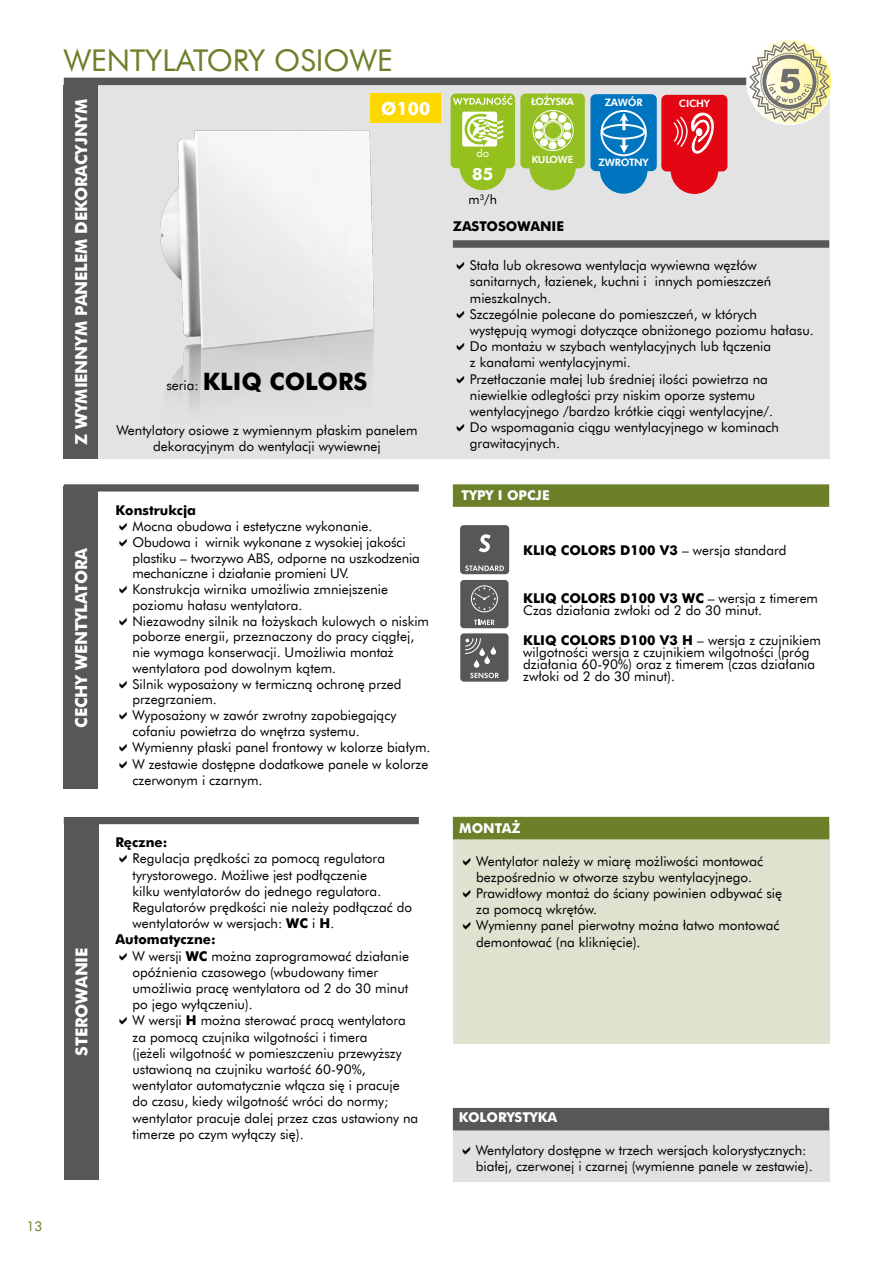
<style>
.page{position:relative;width:893px;height:1263px;background:#fff}
.page>*{position:absolute;margin:0;border:0;box-sizing:border-box;transform-origin:0 0}
.t1{font:30px "Futura EU";color:#6c802a}
.t2{font:700 24px "Futura EU";color:#000}
.t3{font:700 18px "Futura EU";color:#fff}
.t4{font:700 16.8px "Futura EU";color:#fff}
.t5{font:700 16.5px "Futura EU";letter-spacing:-.01em;color:#fff}
.t6{font:13.5px/16.2px "Futura EU";color:#000}
.t7{font:700 13.5px "Futura EU";color:#000}
.t8{font:700 13.5px "Futura EU";color:#fff}
.t9{font:13.5px "Futura EU";color:#6c802a}
.t10{font:13.2px "Futura EU";color:#000}
.t11{font:11.25px "Futura EU";color:#fff}
.t12{font:800 10.2px "Futura PL";letter-spacing:-.025em;color:#fff}
.t13{font:800 9.9px "Futura PL";letter-spacing:-.025em;color:#fff}
.s1{font-weight:400;font-size:13.5px}
.s2{font-weight:700}
.s3{font-weight:400}
</style>
<div class="page">
<div style="left:453px;top:824px;width:376px;height:220px;background:#e1e1d0"></div>
<div style="left:98px;top:85px;width:731px;height:374px;background:#e3e3e3"></div>
<div style="left:64px;top:85px;width:34px;height:374px;background:#575756"></div>
<div style="left:64px;top:487px;width:34px;height:302px;background:#575756"></div>
<div style="left:64px;top:823px;width:35px;height:357px;background:#575756"></div>
<div style="left:64px;top:78px;width:765px;height:7px;background:#575756"></div>
<div style="left:64px;top:484px;width:355px;height:7px;background:#575756"></div>
<div style="left:64px;top:817px;width:355px;height:7px;background:#575756"></div>
<div style="left:453px;top:817px;width:376px;height:22px;background:#6c802a"></div>
<div style="left:453px;top:240px;width:376px;height:8px;background:#575756"></div>
<div style="left:453px;top:484px;width:376px;height:23px;background:#6c802a"></div>
<div style="left:453px;top:1122px;width:376px;height:60px;background:#e1e1e1"></div>
<div style="left:453px;top:1108px;width:376px;height:22px;background:#575756"></div>
<div style="left:460px;top:525px;width:49px;height:49px;background:#575756;border-radius:4px"></div>
<svg style="left:465px;top:565px;width:39px;height:6px"></svg>
<svg style="left:479px;top:534px;width:12px;height:18px"></svg>
<div style="left:460px;top:580px;width:48px;height:48px;background:#575756;border-radius:4px"></div>
<svg style="left:471px;top:585px;width:27px;height:27px"></svg>
<svg style="left:474px;top:620px;width:21px;height:5px"></svg>
<div style="left:460px;top:633px;width:49px;height:49px;background:#575756;border-radius:4px"></div>
<svg style="left:470px;top:673px;width:29px;height:5px"></svg>
<svg style="left:465px;top:638px;width:16px;height:16px"></svg>
<svg style="left:479px;top:647px;width:6px;height:9px"></svg>
<svg style="left:484px;top:655px;width:6px;height:9px"></svg>
<svg style="left:474px;top:659px;width:5px;height:9px"></svg>
<svg style="left:491px;top:646px;width:5px;height:9px"></svg>
<div style="left:370px;top:94px;width:71px;height:29px;background:#fdd800"></div>
<div style="left:460px;top:144px;width:46px;height:46px;background:#95c11f;border-radius:50%"></div>
<div style="left:451px;top:94px;width:64px;height:74px;background:#95c11f;border-radius:5px"></div>
<svg style="left:462px;top:112px;width:42px;height:35px"></svg>
<svg style="left:453px;top:95px;width:59px;height:10px"></svg>
<svg style="left:746px;top:40px;width:86px;height:85px"></svg>
<div style="left:600px;top:146px;width:47px;height:48px;background:#0075bf;border-radius:50%"></div>
<div style="left:590px;top:94px;width:66px;height:77px;background:#0075bf;border-radius:5px"></div>
<div style="left:600px;top:110px;width:47px;height:46px;border:2px solid #fff;border-radius:50%"></div>
<svg style="left:620px;top:140px;width:8px;height:13px"></svg>
<svg style="left:602px;top:125px;width:42px;height:14px"></svg>
<div style="left:601px;top:124px;width:44px;height:16px;border:2px solid #fff;border-radius:50%"></div>
<svg style="left:620px;top:113px;width:8px;height:17px"></svg>
<div style="left:529px;top:144px;width:47px;height:46px;background:#94c024;border-radius:50%"></div>
<div style="left:520px;top:94px;width:65px;height:74px;background:#94c024;border-radius:5px"></div>
<div style="left:533px;top:110px;width:40px;height:41px;border:1px solid #fff;border-radius:50%"></div>
<div style="left:543px;top:120px;width:20px;height:21px;border:1px solid #fff;border-radius:50%"></div>
<div style="left:544px;top:122px;width:18px;height:17px;border:1px solid #fff;border-radius:50%"></div>
<div style="left:549px;top:112px;width:8px;height:8px;background:#fff;border-radius:50%"></div>
<svg style="left:557px;top:114px;width:15px;height:33px"></svg>
<div style="left:549px;top:141px;width:8px;height:8px;background:#fff;border-radius:50%"></div>
<svg style="left:534px;top:114px;width:15px;height:33px"></svg>
<div style="left:671px;top:146px;width:47px;height:48px;background:#e30613;border-radius:50%"></div>
<div style="left:661px;top:95px;width:66px;height:76px;background:#e30613;border-radius:5px"></div>
<svg style="left:673px;top:112px;width:41px;height:42px"></svg>
<img style="left:159px;top:93px;width:239px;height:316px">
<h1 class="t1" style="left:64px;top:42px;width:330px">WENTYLATORY OSIOWE</h1>
<h3 class="t3" style="left:381px;top:98px;width:51px">Ø100</h3>
<p class="t5" style="left:71px;top:445px;width:348px;rotate:-90deg">Z WYMIENNYM PANELEM DEKORACYJNYM</p>
<h2 class="t2" style="left:166px;top:367px;width:203px"><span class="s1">seria:</span> KLIQ COLORS</h2>
<p class="t6" style="left:116px;top:423px;width:303px;text-align:center">Wentylatory osiowe z wymiennym płaskim panelem dekoracyjnym do wentylacji wywiewnej</p>
<p class="t5" style="left:71px;top:727px;width:181px;rotate:-90deg">CECHY WENTYLATORA</p>
<p class="t5" style="left:71px;top:1055px;width:110px;rotate:-90deg">STEROWANIE</p>
<p class="t7" style="left:116px;top:502px;width:82px">Konstrukcja</p>
<p class="t6" style="left:133px;top:519px;width:300px">Mocna obudowa i estetyczne wykonanie.<br>Obudowa i wirnik wykonane z wysokiej jakości plastiku – tworzywo ABS, odporne na uszkodzenia mechaniczne i działanie promieni UV.<br>Konstrukcja wirnika umożliwia zmniejszenie poziomu hałasu wentylatora.<br>Niezawodny silnik na łożyskach kulowych o niskim poborze energii, przeznaczony do pracy ciągłej, nie wymaga konserwacji. Umożliwia montaż wentylatora pod dowolnym kątem.<br>Silnik wyposażony w termiczną ochronę przed przegrzaniem.<br>Wyposażony w zawór zwrotny zapobiegający cofaniu powietrza do wnętrza systemu.<br>Wymienny płaski panel frontowy w kolorze białym.<br>W zestawie dostępne dodatkowe panele w kolorze czerwonym i czarnym.</p>
<p class="t7" style="left:116px;top:834px;width:53px">Ręczne:</p>
<p class="t6" style="left:133px;top:851px;width:254px">Regulacja prędkości za pomocą regulatora</p>
<p class="t6" style="left:133px;top:867px;width:236px">tyrystorowego. Możliwe jest podłączenie</p>
<p class="t6" style="left:133px;top:883px;width:250px">kilku wentylatorów do jednego regulatora.</p>
<p class="t6" style="left:133px;top:899px;width:281px">Regulatorów prędkości nie należy podłączać do</p>
<p class="t6" style="left:133px;top:916px;width:203px">wentylatorów w wersjach: <span class="s2">WC</span> i <span class="s2">H</span>.</p>
<p class="t7" style="left:116px;top:931px;width:102px">Automatyczne:</p>
<p class="t6" style="left:133px;top:948px;width:278px">W wersji <span class="s2">WC</span> można zaprogramować działanie</p>
<p class="t6" style="left:133px;top:964px;width:247px">opóźnienia czasowego (wbudowany timer</p>
<p class="t6" style="left:133px;top:980px;width:277px">umożliwia pracę wentylatora od 2 do 30 minut</p>
<p class="t6" style="left:133px;top:997px;width:122px">po jego wyłączeniu).</p>
<p class="t6" style="left:133px;top:1013px;width:275px">W wersji <span class="s2">H</span> można sterować pracą wentylatora</p>
<p class="t6" style="left:133px;top:1029px;width:236px">za pomocą czujnika wilgotności i timera</p>
<p class="t6" style="left:133px;top:1045px;width:271px">(jeżeli wilgotność w pomieszczeniu przewyższy</p>
<p class="t6" style="left:133px;top:1061px;width:235px">ustawioną na czujniku wartość 60-90%,</p>
<p class="t6" style="left:133px;top:1078px;width:269px">wentylator automatycznie włącza się i pracuje</p>
<p class="t6" style="left:133px;top:1094px;width:257px">do czasu, kiedy wilgotność wróci do normy;</p>
<p class="t6" style="left:133px;top:1110px;width:287px">wentylator pracuje dalej przez czas ustawiony na</p>
<p class="t6" style="left:133px;top:1126px;width:173px">timerze po czym wyłączy się).</p>
<p class="t9" style="left:27px;top:1217px;width:17px">13</p>
<p class="t11" style="left:476px;top:146px;width:14px">do</p>
<p class="t4" style="left:472px;top:163px;width:23px">85</p>
<p class="t10" style="left:469px;top:191px;width:30px">m<sup>3</sup>/h</p>
<p class="t13" style="left:531px;top:95px;width:44px">ŁO˚YSKA</p>
<p class="t13" style="left:532px;top:154px;width:43px">KULOWE</p>
<p class="t7" style="left:453px;top:218px;width:113px">ZASTOSOWANIE</p>
<p class="t12" style="left:605px;top:96px;width:39px">ZAWÓR</p>
<p class="t12" style="left:598px;top:156px;width:52px">ZWROTNY</p>
<p class="t12" style="left:679px;top:97px;width:32px">CICHY</p>
<p class="t6" style="left:470px;top:258px;width:345px">Stała lub okresowa wentylacja wywiewna węzłów sanitarnych, łazienek, kuchni i innych pomieszczeń mieszkalnych.<br>Szczególnie polecane do pomieszczeń, w których występują wymogi dotyczące obniżonego poziomu hałasu.<br>Do montażu w szybach wentylacyjnych lub łączenia<br>z kanałami wentylacyjnymi.<br>Przetłaczanie małej lub średniej ilości powietrza na niewielkie odległości przy niskim oporze systemu wentylacyjnego /bardzo krótkie ciągi wentylacyjne/.<br>Do wspomagania ciągu wentylacyjnego w kominach grawitacyjnych.</p>
<p class="t8" style="left:462px;top:487px;width:90px">TYPY I OPCJE</p>
<p class="t7" style="left:523px;top:542px;width:265px">KLIQ COLORS D100 V3 <span class="s3">– wersja standard</span></p>
<p class="t6" style="left:523px;top:593px;width:296px;line-height:12px"><span class="s2">KLIQ COLORS D100 V3 WC</span> – wersja z timerem<br>Czas działania zwłoki od 2 do 30 minut.</p>
<p class="t6" style="left:523px;top:634px;width:299px;line-height:12px"><span class="s2">KLIQ COLORS D100 V3 H</span> – wersja z czujnikiem wilgotności wersja z czujnikiem wilgotności (próg działania 60-90%) oraz z timerem (czas działania zwłoki od 2 do 30 minut).</p>
<p class="t8" style="left:459px;top:820px;width:63px">MONTAŻ</p>
<p class="t6" style="left:476px;top:853px;width:307px">Wentylator należy w miarę możliwości montować bezpośrednio w otworze szybu wentylacyjnego.<br>Prawidłowy montaż do ściany powinien odbywać się za pomocą wkrętów.<br>Wymienny panel pierwotny można łatwo montować demontować (na kliknięcie).</p>
<p class="t8" style="left:459px;top:1109px;width:100px">KOLORYSTYKA</p>
<p class="t6" style="left:476px;top:1142px;width:338px">Wentylatory dostępne w trzech wersjach kolorystycznych: białej, czerwonej i czarnej (wymienne panele w zestawie).</p>
</div>
